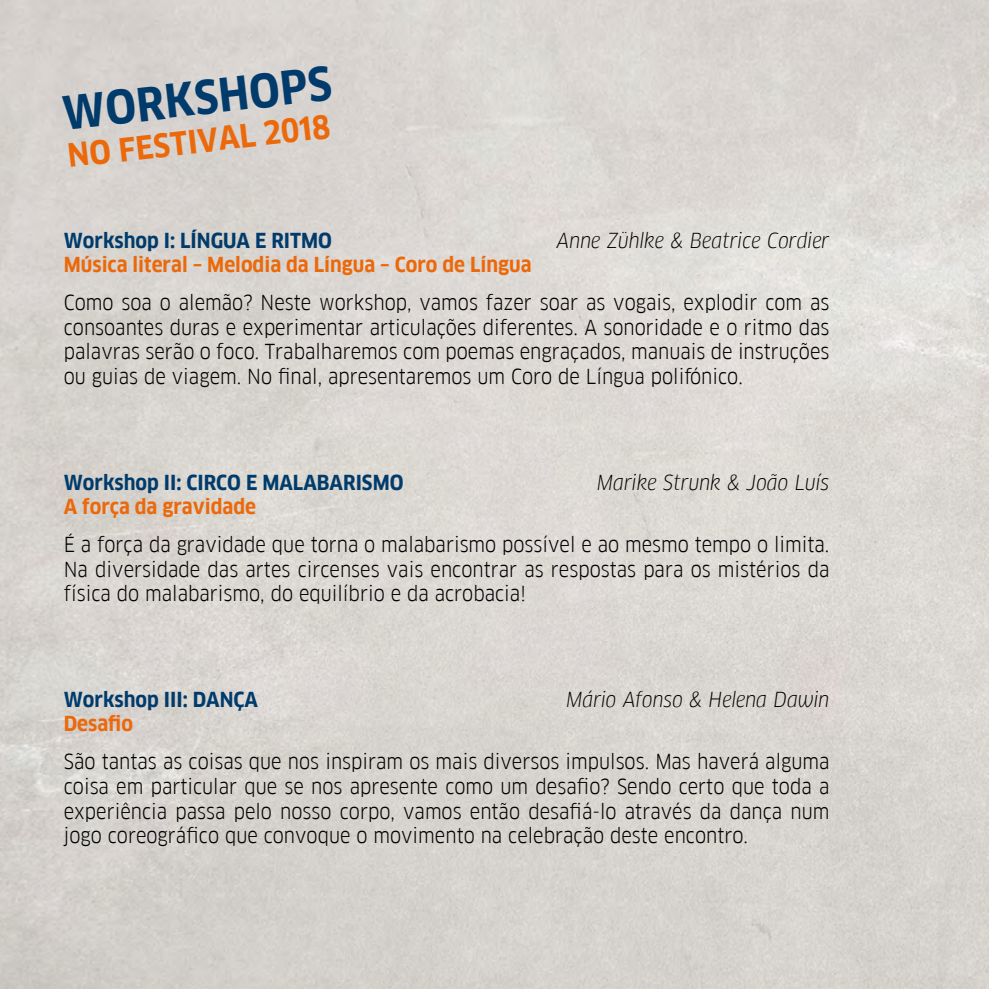
<style>
.page{position:relative;width:989px;height:989px;background:#fff}
.page>*{position:absolute;margin:0;border:0;box-sizing:border-box;transform-origin:0 0}
.t1{font:700 45px "Goethe FF Clan";color:#003b6b}
.t2{font:700 31.5px "Goethe FF Clan";color:#eb690b}
.t3{font:20.25px/24.8px "Goethe FF Clan";color:#000;text-align:justify}
.t4{font:italic 20.25px "Goethe FF Clan";color:#000}
.t5{font:700 20.25px "Goethe FF Clan";color:#003b6b}
.t6{font:700 20.25px "Goethe FF Clan";color:#eb690b}
</style>
<div class="page">
<img style="left:0;top:0;width:989px;height:989px">
<h1 class="t1" style="left:60px;top:89px;width:272px;rotate:-7deg">WORKSHOPS</h1>
<h2 class="t2" style="left:66px;top:137px;width:265px;rotate:-6deg">NO FESTIVAL 2018</h2>
<p class="t5" style="left:64px;top:228px;width:270px">Workshop I: LÍNGUA E RITMO</p>
<p class="t4" style="left:557px;top:228px;width:274px">Anne Zühlke &amp; Beatrice Cordier</p>
<p class="t6" style="left:64px;top:253px;width:469px">Música literal – Melodia da Língua – Coro de Língua</p>
<p class="t3" style="left:64px;top:290px;width:767px">Como soa o alemão? Neste workshop, vamos fazer soar as vogais, explodir com as consoantes duras e experimentar articulações diferentes. A sonoridade e o ritmo das palavras serão o foco. Trabalharemos com poemas engraçados, manuais de instruções ou guias de viagem. No final, apresentaremos um Coro de Língua polifónico.</p>
<p class="t5" style="left:64px;top:470px;width:341px">Workshop II: CIRCO E MALABARISMO</p>
<p class="t4" style="left:597px;top:470px;width:234px">Marike Strunk &amp; João Luís</p>
<p class="t6" style="left:64px;top:495px;width:194px">A força da gravidade</p>
<p class="t3" style="left:64px;top:532px;width:767px">É a força da gravidade que torna o malabarismo possível e ao mesmo tempo o limita.<br>Na diversidade das artes circenses vais encontrar as respostas para os mistérios da física do malabarismo, do equilíbrio e da acrobacia!</p>
<p class="t5" style="left:64px;top:687px;width:196px">Workshop III: DANÇA</p>
<p class="t4" style="left:566px;top:687px;width:265px">Mário Afonso &amp; Helena Dawin</p>
<p class="t6" style="left:64px;top:712px;width:71px">Desafio</p>
<p class="t3" style="left:64px;top:749px;width:767px">São tantas as coisas que nos inspiram os mais diversos impulsos. Mas haverá alguma coisa em particular que se nos apresente como um desafio? Sendo certo que toda a experiência passa pelo nosso corpo, vamos então desafiá-lo através da dança num jogo coreográfico que convoque o movimento na celebração deste encontro.</p>
</div>
